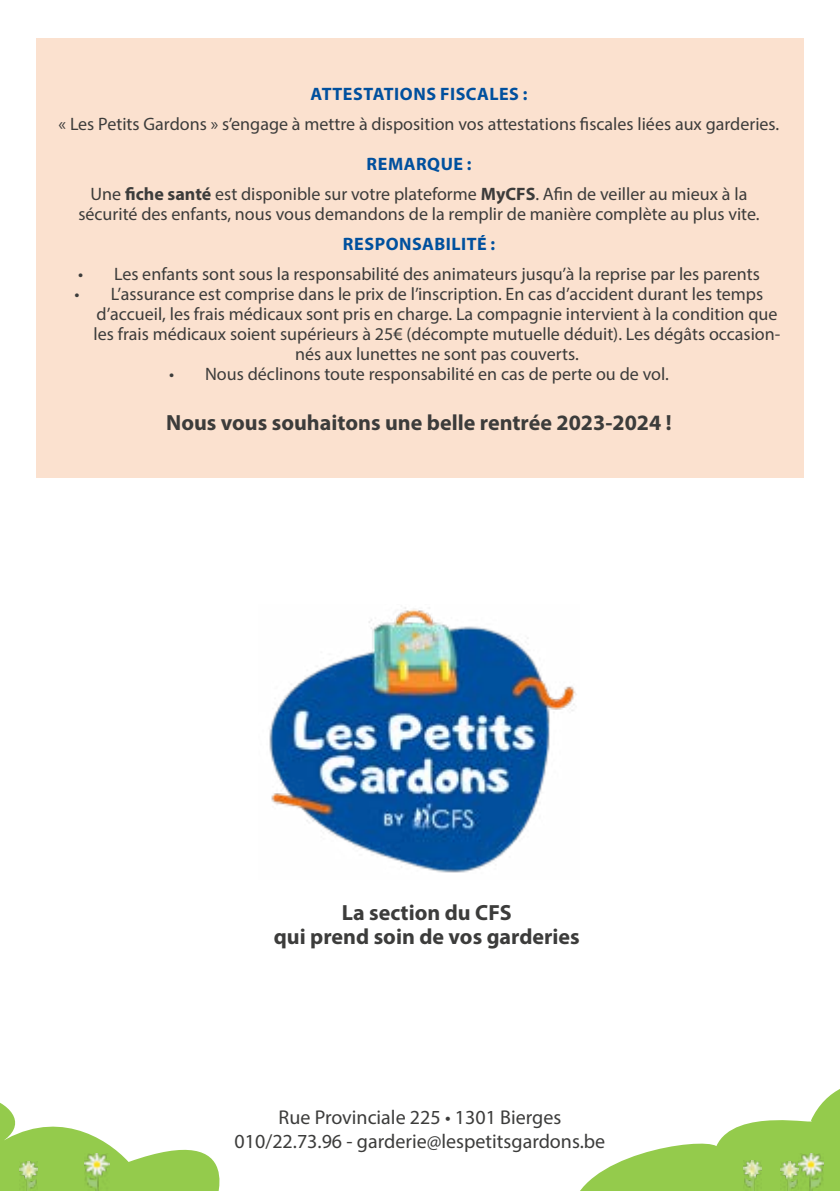
<style>
.page{position:relative;width:840px;height:1191px;background:#fff}
.page>*{position:absolute;margin:0;border:0;box-sizing:border-box;transform-origin:0 0}
.t1{font:700 22px/24px "Myriad Pro";color:#3c3c3b;text-align:center}
.t2{font:20px/24px "Myriad Pro";color:#3c3c3b;text-align:center}
.t3{font:18px/30px "Myriad Pro";color:#3c3c3b;text-align:center}
.t4{font:700 18px "Myriad Pro";letter-spacing:.03em;color:#00509e}
.s1{font-weight:700;color:#00509e}
.s2{font-weight:700}
</style>
<div class="page">
<div style="left:36px;top:38px;width:767px;height:440px;background:#fbe1cf"></div>
<svg style="left:580px;top:1089px;width:259px;height:102px"></svg>
<svg style="left:0;top:1103px;width:220px;height:88px"></svg>
<img style="left:798px;top:1153px;width:24px;height:38px">
<img style="left:85px;top:1153px;width:24px;height:38px">
<img style="left:20px;top:1161px;width:18px;height:30px">
<img style="left:779px;top:1161px;width:19px;height:30px">
<img style="left:743px;top:1161px;width:18px;height:29px">
<img style="left:269px;top:607px;width:308px;height:266px">
<p class="t4" style="left:310px;top:82px;width:218px">ATTESTATIONS FISCALES :</p>
<p class="t3" style="left:59px;top:108px;width:721px">« Les Petits Gardons » s’engage à mettre à disposition vos attestations fiscales liées aux garderies.</p>
<p class="t3" style="left:91px;top:148px;width:658px"><span class="s1">REMARQUE :<br></span>Une <span class="s2">fiche santé</span> est disponible sur votre plateforme <span class="s2">MyCFS</span>. Afin de veiller au mieux à la</p>
<p class="t3" style="left:78px;top:198px;width:682px">sécurité des enfants, nous vous demandons de la remplir de manière complète au plus vite.</p>
<p class="t4" style="left:343px;top:232px;width:154px">RESPONSABILITÉ :</p>
<p class="t3" style="left:78px;top:258px;width:683px">• Les enfants sont sous la responsabilité des animateurs jusqu’à la reprise par les parents</p>
<p class="t3" style="left:75px;top:278px;width:689px">• L’assurance est comprise dans le prix de l’inscription. En cas d’accident durant les temps</p>
<p class="t3" style="left:96px;top:298px;width:682px">d’accueil, les frais médicaux sont pris en charge. La compagnie intervient à la condition que</p>
<p class="t3" style="left:94px;top:318px;width:688px">les frais médicaux soient supérieurs à 25€ (décompte mutuelle déduit). Les dégâts occasion-</p>
<p class="t3" style="left:295px;top:338px;width:285px">nés aux lunettes ne sont pas couverts.</p>
<p class="t3" style="left:169px;top:358px;width:501px">• Nous déclinons toute responsabilité en cas de perte ou de vol.</p>
<p class="t1" style="left:166px;top:410px;width:506px">Nous vous souhaitons une belle rentrée 2023-2024 !</p>
<p class="t1" style="left:274px;top:899px;width:307px">La section du CFS<br>qui prend soin de vos garderies</p>
<p class="t2" style="left:234px;top:1104px;width:372px">Rue Provinciale 225 • 1301 Bierges<br>010/22.73.96 - garderie@lespetitsgardons.be</p>
</div>
